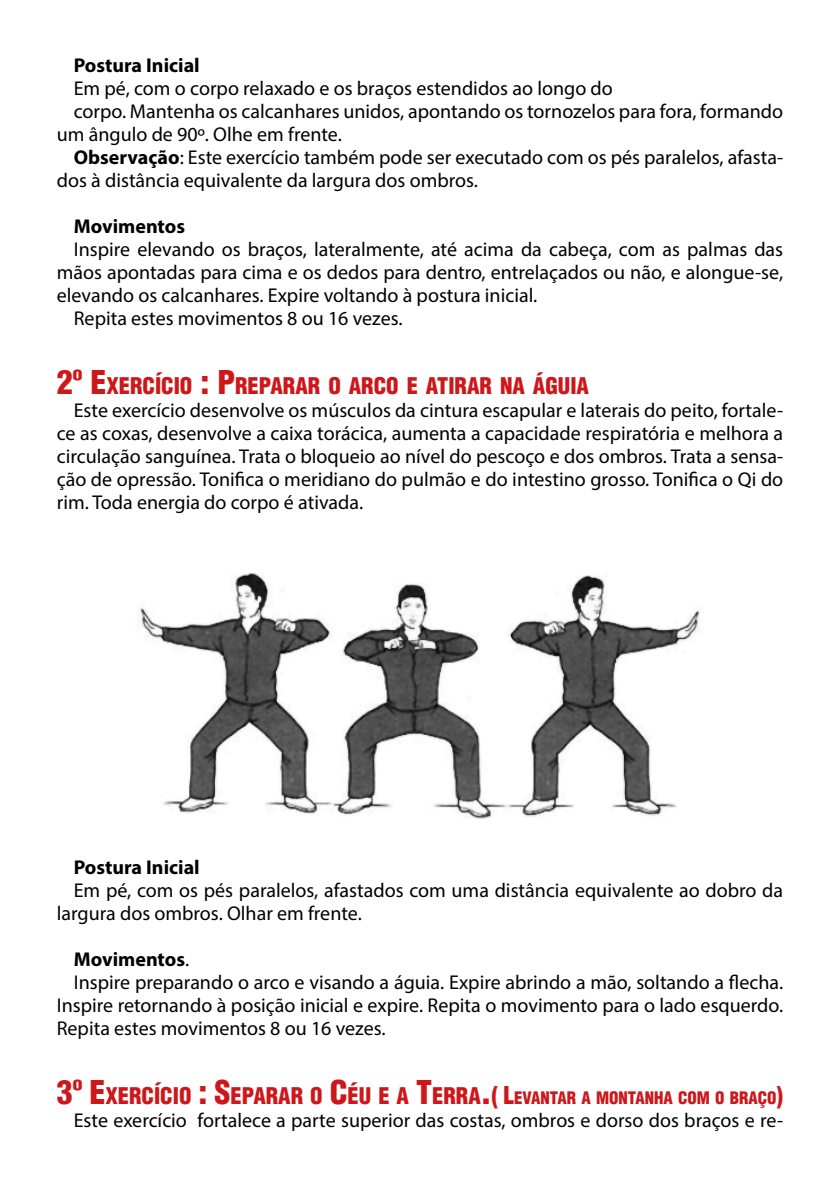
<style>
.page{position:relative;width:840px;height:1191px;background:#fff}
.page>*{position:absolute;margin:0;border:0;box-sizing:border-box;transform-origin:0 0}
.Intertitulo{font:900 condensed 22.4px "Helvetica LT";color:#cd171a}
.Materias{font:20px/23px "Myriad Pro";color:#000}
.Materias-2{font:700 20px "Myriad Pro";color:#000}
.Intertitulo-2{font:900 condensed 16.8px "Helvetica LT";color:#cd171a}
.s1{font-weight:700}
.s2{font-size:32px}
.s3{font-weight:400}
.s4{font-size:22.4px}
.s5{font-size:24px}
</style>
<div class="page">
<img style="left:140px;top:573px;width:560px;height:246px">
<p class="Materias-2" style="left:74px;top:52px;width:127px">Postura Inicial</p>
<p class="Materias" style="left:74px;top:76px;width:540px">Em pé, com o corpo relaxado e os braços estendidos ao longo do</p>
<p class="Materias" style="left:57px;top:99px;width:727px;text-indent:17px">corpo. Mantenha os calcanhares unidos, apontando os tornozelos para fora, formando um ângulo de 90º. Olhe em frente.</p>
<p class="Materias" style="left:57px;top:145px;width:727px;text-indent:17px"><span class="s1">Observação</span>: Este exercício também pode ser executado com os pés paralelos, afasta&shy;dos à distância equivalente da largura dos ombros.</p>
<p class="Materias-2" style="left:74px;top:213px;width:113px">Movimentos</p>
<p class="Materias" style="left:57px;top:237px;width:727px;text-align:justify;text-indent:17px">Inspire elevando os braços, lateralmente, até acima da cabeça, com as palmas das mãos apontadas para cima e os dedos para dentro, entrelaçados ou não, e alongue-se, elevando os calcanhares. Expire voltando à postura inicial.</p>
<p class="Materias" style="left:74px;top:306px;width:330px">Repita estes movimentos 8 ou 16 vezes.</p>
<p class="Intertitulo" style="left:57px;top:371px;width:533px"><span class="s2">2º E</span>XERCÍCIO <span class="s2">: P</span>REPARAR O ARCO E ATIRAR NA ÁGUIA</p>
<p class="Materias" style="left:57px;top:398px;width:727px;text-align:justify;text-indent:17px">Este exercício desenvolve os músculos da cintura escapular e laterais do peito, fortale&shy;ce as coxas, desenvolve a caixa torácica, aumenta a capacidade respiratória e melhora a circulação sanguínea. Trata o bloqueio ao nível do pescoço e dos ombros. Trata a sensa&shy;ção de opressão. Tonifica o meridiano do pulmão e do intestino grosso. Tonifica o Qi do rim. Toda energia do corpo é ativada.</p>
<p class="Materias-2" style="left:74px;top:854px;width:127px">Postura Inicial</p>
<p class="Materias" style="left:57px;top:878px;width:727px;text-indent:17px">Em pé, com os pés paralelos, afastados com uma distância equivalente ao dobro da largura dos ombros. Olhar em frente.</p>
<p class="Materias-2" style="left:74px;top:946px;width:117px">Movimentos<span class="s3">.</span></p>
<p class="Materias" style="left:57px;top:970px;width:727px;text-align:justify;text-indent:17px">Inspire preparando o arco e visando a águia. Expire abrindo a mão, soltando a flecha.<br>Inspire retornando à posição inicial e expire. Repita o movimento para o lado esquerdo.<br>Repita estes movimentos 8 ou 16 vezes.</p>
<p class="Intertitulo-2" style="left:57px;top:1087px;width:727px"><span class="s2">3º E</span><span class="s4">XERCÍCIO</span> <span class="s2">: S</span><span class="s4">EPARAR O</span> <span class="s2">C</span><span class="s4">ÉU E A</span> <span class="s2">T</span><span class="s4">ERRA</span><span class="s2">.</span><span class="s5">( L</span>EVANTAR A MONTANHA COM O BRAÇO<span class="s5">)</span></p>
<p class="Materias" style="left:74px;top:1108px;width:710px">Este exercício fortalece a parte superior das costas, ombros e dorso dos braços e re-</p>
</div>
